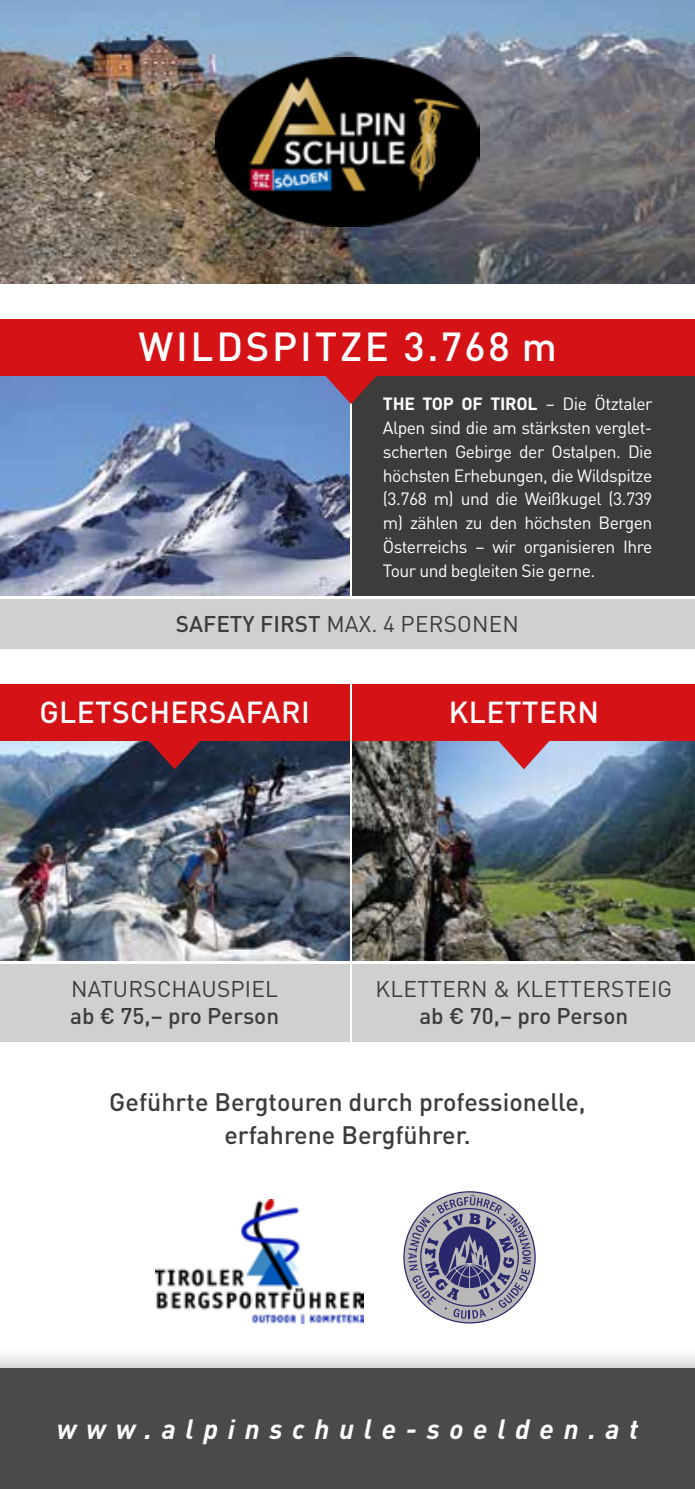
<style>
.page{position:relative;width:695px;height:1489px;background:#fff}
.page>*{position:absolute;margin:0;border:0;box-sizing:border-box;transform-origin:0 0}
.t1{font:500 40px "DINOT";letter-spacing:.07em;color:#fff}
.t2{font:500 30px "DINOT";letter-spacing:.01em;color:#fff}
.t3{font:italic 700 27.5px "DIN Pro";letter-spacing:.35em;color:#fff}
.t4{font:500 25px/32.5px "DINOT";color:#3c3c3b;text-align:center}
.t5{font:22.5px "DINOT";letter-spacing:.01em;color:#3c3c3b}
.t6{font:500 22.5px "DINOT";color:#3c3c3b}
.t7{font:17.5px/23.8px "DINOT";letter-spacing:-.03em;color:#fff;text-align:justify}
.s1{font-weight:700}
.s2{font-weight:500}
</style>
<div class="page">
<div style="left:0;top:1344px;width:694px;height:144px;background:#000;opacity:.35"></div>
<div style="left:0;top:1368px;width:694px;height:120px;background:#4a4a49"></div>
<img style="left:0;top:0;width:694px;height:283px">
<img style="left:215px;top:57px;width:265px;height:169px">
<svg style="left:408px;top:1194px;width:123px;height:124px;background:#9492a8"></svg>
<img style="left:156px;top:1199px;width:207px;height:124px">
<div style="left:353px;top:376px;width:341px;height:219px;background:#3c3c3b"></div>
<img style="left:0;top:376px;width:349px;height:219px">
<div style="left:0;top:599px;width:694px;height:49px;background:#d0d0d0"></div>
<div style="left:0;top:319px;width:694px;height:57px;background:#d51317"></div>
<svg style="left:319px;top:376px;width:58px;height:28px"></svg>
<img style="left:353px;top:741px;width:341px;height:219px">
<img style="left:0;top:741px;width:349px;height:219px">
<div style="left:353px;top:684px;width:341px;height:57px;background:#d51317"></div>
<div style="left:0;top:684px;width:349px;height:57px;background:#d51317"></div>
<svg style="left:143px;top:741px;width:63px;height:28px;background:#661f2d"></svg>
<svg style="left:492px;top:741px;width:63px;height:28px;background:#be8095"></svg>
<div style="left:0;top:964px;width:349px;height:78px;background:#d0d0d0"></div>
<div style="left:353px;top:964px;width:341px;height:78px;background:#d0d0d0"></div>
<h1 class="t1" style="left:138px;top:320px;width:420px">WILDSPITZE 3.768 m</h1>
<p class="t7" style="left:383px;top:391px;width:271px"><span class="s1">THE TOP OF TIROL</span> – Die Ötztaler Alpen sind die am stärksten verglet&shy;scherten Gebirge der Ostalpen. Die höchsten Erhebungen, die Wildspitze (3.768 m) und die Weißkugel (3.739 m) zählen zu den höchsten Bergen Österreichs – wir organisieren Ihre Tour und begleiten Sie gerne.</p>
<p class="t5" style="left:176px;top:608px;width:344px"><span class="s2">SAFETY FIRST</span> MAX. 4 PERSONEN</p>
<h2 class="t2" style="left:39px;top:691px;width:272px">GLETSCHERSAFARI</h2>
<h2 class="t2" style="left:448px;top:691px;width:152px">KLETTERN</h2>
<p class="t5" style="left:71px;top:973px;width:208px">NATURSCHAUSPIEL</p>
<p class="t6" style="left:70px;top:1000px;width:210px">ab € 75,– pro Person</p>
<p class="t5" style="left:375px;top:973px;width:298px">KLETTERN &amp; KLETTERSTEIG</p>
<p class="t6" style="left:419px;top:1000px;width:210px">ab € 70,– pro Person</p>
<h3 class="t4" style="left:109px;top:1084px;width:478px">Geführte Bergtouren durch professionelle, erfahrene Bergführer.</h3>
<h3 class="t3" style="left:57px;top:1406px;width:583px">www.alpinschule-soelden.at</h3>
</div>
